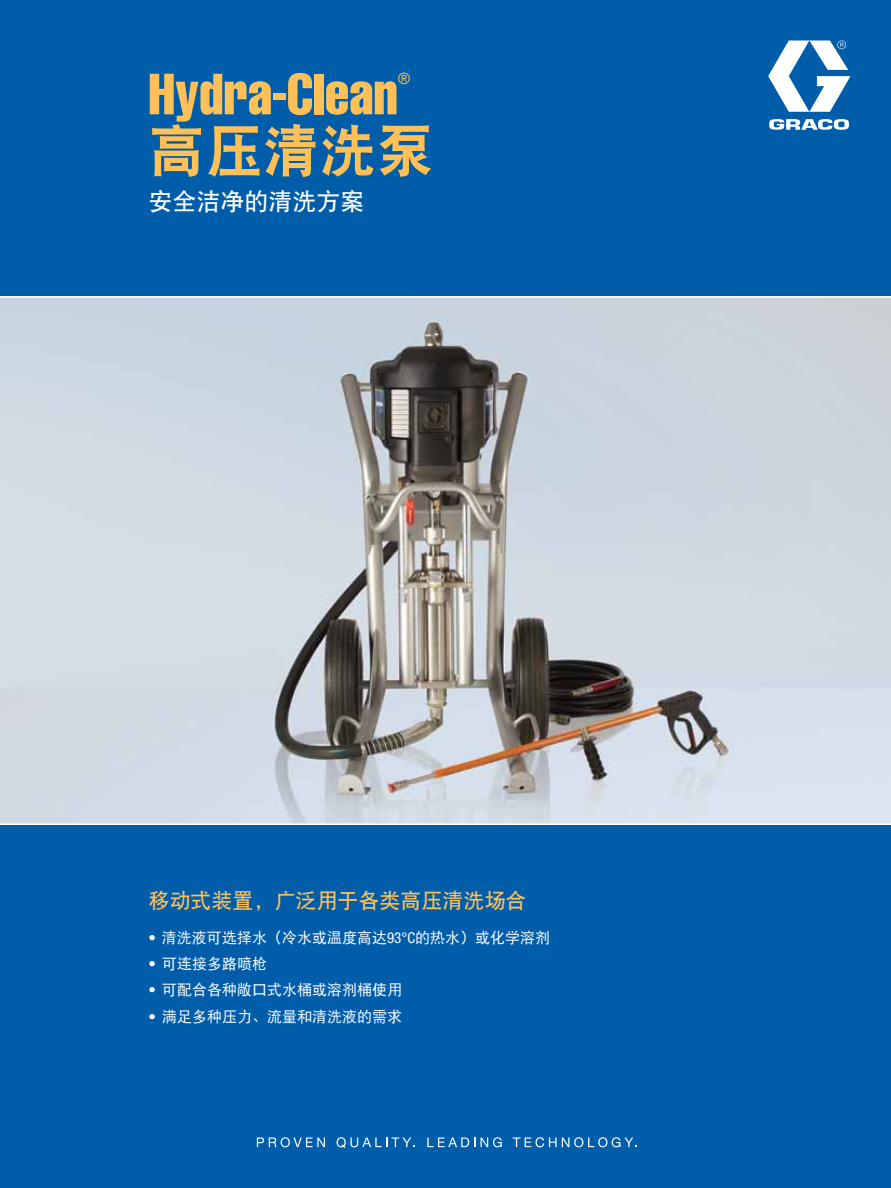
<style>
.page{position:relative;width:891px;height:1188px;background:#005daa}
.page>*{position:absolute;margin:0;border:0;box-sizing:border-box;transform-origin:0 0}
.t1{font:57px "Helvetica LT Std Comp";color:#fec057}
.t2{font:57px "DF Hei W9";color:#fec057}
.t3{font:24px "DF Hei W7";color:#fff}
.t4{font:21px "DF Hei W7";color:#fec057}
.t5{font:condensed 15.75px "Helvetica Neue LT Std";color:#fec057}
.t6{font:15px "DF Hei W5";color:#fff}
.s1{font-family:"Helvetica Neue LT Std";font-stretch:condensed}
</style>
<div class="page">
<img style="left:0;top:298px;width:891px;height:526px">
<svg style="left:768px;top:41px;width:82px;height:89px"></svg>
<hr style="left:0;top:296px;width:891px;height:2px;background:#fff">
<svg style="left:257px;top:1137px;width:68px;height:10px"></svg>
<svg style="left:337px;top:1137px;width:78px;height:11px"></svg>
<svg style="left:427px;top:1138px;width:48px;height:9px"></svg>
<svg style="left:481px;top:1137px;width:21px;height:10px"></svg>
<svg style="left:513px;top:1137px;width:124px;height:10px"></svg>
<hr style="left:0;top:824px;width:891px;height:1px;background:#fff">
<h1 class="t1" style="left:148px;top:58px;width:251px">Hydra-Clean</h1>
<p class="t5" style="left:398px;top:70px;width:14px">®</p>
<h1 class="t2" style="left:148px;top:122px;width:286px">高压清洗泵</h1>
<h2 class="t3" style="left:148px;top:189px;width:217px">安全洁净的清洗方案</h2>
<h3 class="t4" style="left:148px;top:890px;width:379px">移动式装置，广泛用于各类高压清洗场合</h3>
<p class="t6" style="left:148px;top:930px;width:403px"><span class="s1">•</span> 清洗液可选择水（冷水或温度高达<span class="s1">93°C</span>的热水）或化学溶剂</p>
<p class="t6" style="left:148px;top:956px;width:120px"><span class="s1">•</span> 可连接多路喷枪</p>
<p class="t6" style="left:148px;top:982px;width:255px"><span class="s1">•</span> 可配合各种敞口式水桶或溶剂桶使用</p>
<p class="t6" style="left:148px;top:1009px;width:255px"><span class="s1">•</span> 满足多种压力、流量和清洗液的需求</p>
</div>
